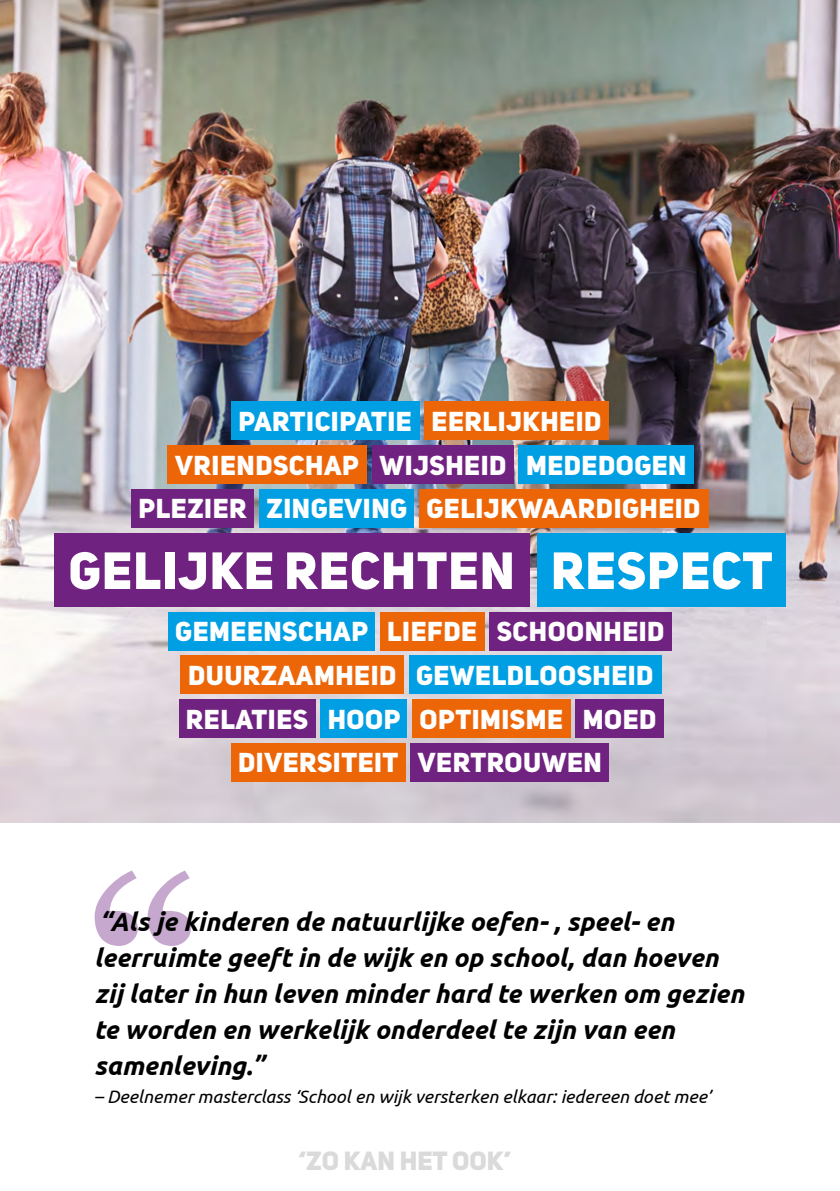
<style>
.page{position:relative;width:840px;height:1191px;background:#fff}
.page>*{position:absolute;margin:0;border:0;box-sizing:border-box;transform-origin:0 0}
.t1{font:51.6px "Uni Sans Heavy CAPS";letter-spacing:.02em;color:#fff}
.t2{font:27px/43.8px "Uni Sans Heavy CAPS";letter-spacing:.02em;color:#fff;text-align:center}
.t3{font:italic 700 26px/36px "Ubuntu";color:#000}
.t4{font:26px "Uni Sans Heavy CAPS";color:#dadada}
.t5{font:italic 18px "Ubuntu";color:#000}
</style>
<div class="page">
<img style="left:0;top:0;width:839px;height:822px">
<svg style="left:95px;top:870px;width:96px;height:76px"></svg>
<div style="left:54px;top:532px;width:475px;height:74px;background:#702281"></div>
<div style="left:536px;top:532px;width:249px;height:74px;background:#009fe3"></div>
<div style="left:518px;top:445px;width:175px;height:39px;background:#009fe3"></div>
<div style="left:372px;top:445px;width:141px;height:39px;background:#702281"></div>
<div style="left:168px;top:445px;width:199px;height:39px;background:#ec6608"></div>
<div style="left:231px;top:401px;width:188px;height:39px;background:#009fe3"></div>
<div style="left:424px;top:401px;width:184px;height:39px;background:#ec6608"></div>
<div style="left:259px;top:489px;width:155px;height:38px;background:#009fe3"></div>
<div style="left:131px;top:489px;width:123px;height:38px;background:#702281"></div>
<div style="left:419px;top:489px;width:289px;height:38px;background:#ec6608"></div>
<div style="left:379px;top:611px;width:105px;height:39px;background:#ec6608"></div>
<div style="left:168px;top:611px;width:206px;height:39px;background:#009fe3"></div>
<div style="left:489px;top:611px;width:182px;height:39px;background:#702281"></div>
<div style="left:408px;top:655px;width:253px;height:39px;background:#009fe3"></div>
<div style="left:180px;top:655px;width:223px;height:39px;background:#ec6608"></div>
<div style="left:231px;top:743px;width:174px;height:38px;background:#ec6608"></div>
<div style="left:410px;top:743px;width:198px;height:38px;background:#702281"></div>
<div style="left:178px;top:699px;width:137px;height:39px;background:#702281"></div>
<div style="left:320px;top:699px;width:87px;height:39px;background:#009fe3"></div>
<div style="left:575px;top:699px;width:88px;height:39px;background:#702281"></div>
<div style="left:412px;top:699px;width:158px;height:39px;background:#ec6608"></div>
<p class="t2" style="left:238px;top:399px;width:364px">PARTICIPATIE EERLIJKHEID</p>
<p class="t2" style="left:175px;top:443px;width:512px">VRIENDSCHAP WIJSHEID MEDEDOGEN</p>
<p class="t2" style="left:138px;top:486px;width:563px">PLEZIER ZINGEVING GELIJKWAARDIGHEID</p>
<h1 class="t1" style="left:68px;top:537px;width:705px">GELIJKE RECHTEN RESPECT</h1>
<p class="t2" style="left:175px;top:609px;width:490px">GEMEENSCHAP LIEFDE SCHOONHEID<br>DUURZAAMHEID GEWELDLOOSHEID</p>
<p class="t2" style="left:186px;top:696px;width:471px">RELATIES HOOP OPTIMISME MOED</p>
<p class="t2" style="left:238px;top:740px;width:365px">DIVERSITEIT VERTROUWEN</p>
<p class="t3" style="left:94px;top:903px;width:650px">“Als je kinderen de natuurlijke oefen- , speel- en leerruimte geeft in de wijk en op school, dan hoeven zij later in hun leven minder hard te werken om gezien te worden en werkelijk onderdeel te zijn van een samenleving.”</p>
<p class="t5" style="left:94px;top:1085px;width:618px">– Deelnemer masterclass ‘School en wijk versterken elkaar: iedereen doet mee’</p>
<p class="t4" style="left:298px;top:1144px;width:214px">‘ZO KAN HET OOK’</p>
</div>
